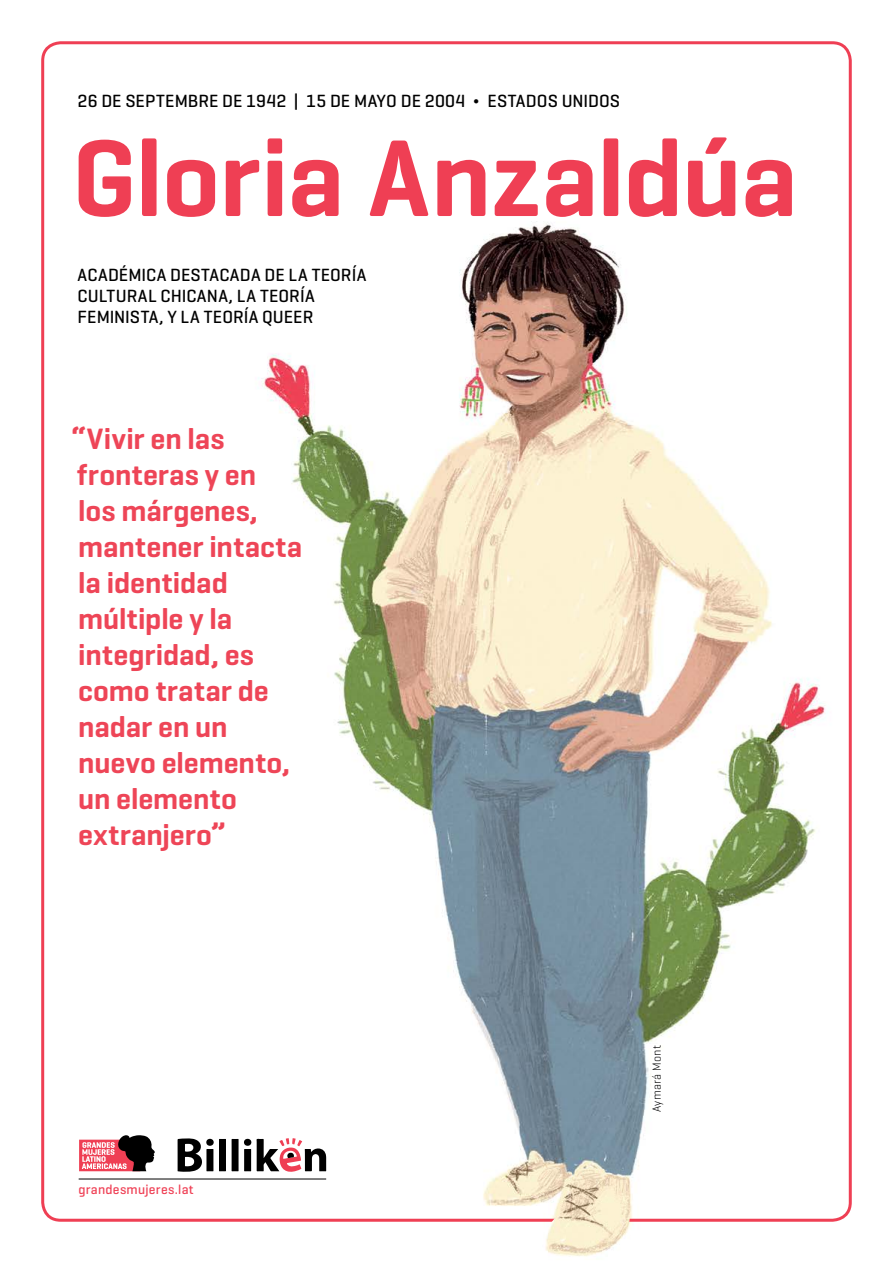
<style>
.page{position:relative;width:893px;height:1263px;background:#fff}
.page>*{position:absolute;margin:0;border:0;box-sizing:border-box;transform-origin:0 0}
.t1{font:600 111px "Geogrotesque";letter-spacing:-.01em;color:#ef3f54}
.t2{font:600 30px/36px "Geogrotesque";letter-spacing:-.005em;color:#ee4557}
.t3{font:500 18px/21px "Geogrotesque";letter-spacing:.005em;color:#000}
.t4{font:500 13.5px "Geogrotesque";letter-spacing:.02em;color:#ef3f54}
.t5{font:300 12px "Geogrotesque";letter-spacing:.02em;color:#000}
</style>
<div class="page">
<img style="left:99px;top:221px;width:749px;height:1004px">
<svg style="left:219px;top:1139px;width:7px;height:32px"></svg>
<svg style="left:178px;top:1138px;width:35px;height:34px"></svg>
<div style="left:206px;top:1139px;width:8px;height:7px;background:#000;border-radius:50%"></div>
<svg style="left:232px;top:1138px;width:94px;height:34px"></svg>
<svg style="left:79px;top:1135px;width:76px;height:36px"></svg>
<hr style="left:79px;top:1179px;width:247px;height:1px;background:#000">
<img style="left:538px;top:1169px;width:92px;height:88px">
<p class="t3" style="left:78px;top:90px;width:544px">26 DE SEPTEMBRE DE 1942 | 15 DE MAYO DE 2004 ¬ ESTADOS UNIDOS</p>
<h1 class="t1" style="left:72px;top:109px;width:727px">Gloria Anzaldúa</h1>
<p class="t3" style="left:78px;top:264px;width:290px">ACADÉMICA DESTACADA DE LA TEORÍA<br>CULTURAL CHICANA, LA TEORÍA<br>FEMINISTA, Y LA TEORÍA QUEER</p>
<p class="t2" style="left:71px;top:420px;width:233px">“Vivir en las fronteras y en<br>los márgenes, mantener intacta la identidad múltiple y la integridad, es como tratar de nadar en un nuevo elemento, un elemento extranjero”</p>
<p class="t4" style="left:78px;top:1181px;width:117px">grandesmujeres.lat</p>
<p class="t5" style="left:649px;top:1112px;width:69px;rotate:-90deg">Aymará Mont</p>
</div>
